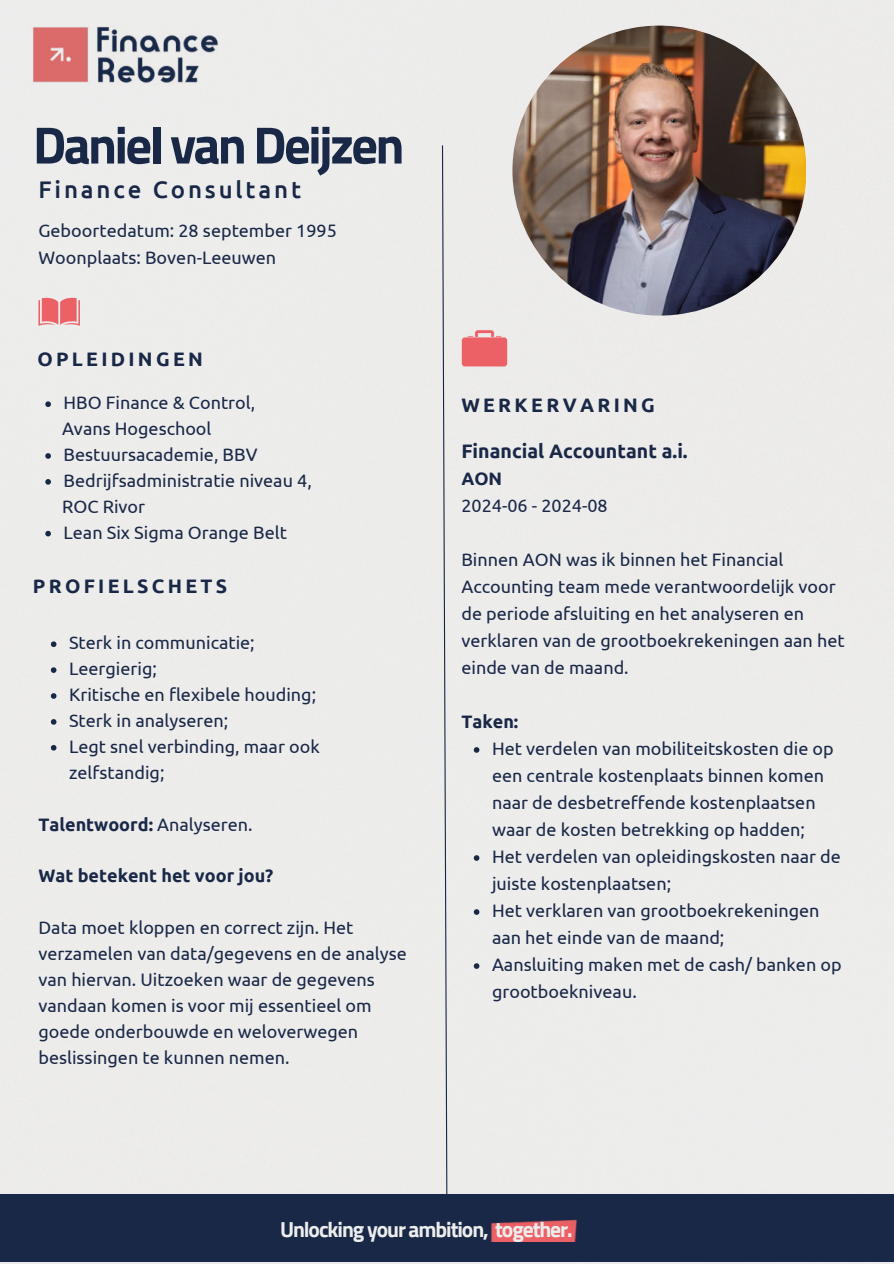
<style>
.page{position:relative;width:894px;height:1264px;background:#fff}
.page>*{position:absolute;margin:0;border:0;box-sizing:border-box;transform-origin:0 0}
.t1{font:700 52.5px "Cairo";letter-spacing:-.05em;color:#192847}
.t2{font:500 24px "Ubuntu";letter-spacing:.12em;color:#192847}
.t3{font:700 21.6px "Cairo";letter-spacing:-.05em;color:#ededed}
.t4{font:700 19.5px "Ubuntu";letter-spacing:.17em;color:#192847}
.t5{font:700 19.5px "Ubuntu";color:#192847}
.t6{font:18px/25.8px "Ubuntu";color:#192847}
.t7{font:700 18px "Ubuntu";color:#192847}
.s1{font-weight:400}
</style>
<div class="page">
<div style="left:0;top:0;width:893px;height:1263px;background:#edeceb"></div>
<svg style="left:441px;top:144px;width:7px;height:1050px;background:#caccd0"></svg>
<div style="left:0;top:1194px;width:893px;height:67px;background:#192847"></div>
<img style="left:491px;top:1219px;width:86px;height:22px">
<img style="left:19px;top:12px;width:215px;height:85px">
<img style="left:512px;top:26px;width:293px;height:289px;border-radius:50%">
<svg style="left:45px;top:401px;width:6px;height:6px"></svg>
<svg style="left:45px;top:453px;width:6px;height:6px"></svg>
<svg style="left:45px;top:479px;width:6px;height:5px"></svg>
<svg style="left:45px;top:531px;width:6px;height:5px"></svg>
<svg style="left:461px;top:330px;width:46px;height:37px;background:#eb7a7e"></svg>
<svg style="left:38px;top:296px;width:42px;height:30px"></svg>
<svg style="left:473px;top:747px;width:6px;height:5px"></svg>
<svg style="left:473px;top:855px;width:6px;height:5px"></svg>
<svg style="left:473px;top:909px;width:6px;height:5px"></svg>
<svg style="left:473px;top:963px;width:6px;height:5px"></svg>
<svg style="left:51px;top:641px;width:5px;height:6px"></svg>
<svg style="left:51px;top:667px;width:5px;height:6px"></svg>
<svg style="left:51px;top:693px;width:5px;height:5px"></svg>
<svg style="left:51px;top:719px;width:5px;height:5px"></svg>
<svg style="left:51px;top:745px;width:5px;height:5px"></svg>
<h1 class="t1" style="left:33px;top:115px;width:373px">Daniel van Deijzen</h1>
<h2 class="t2" style="left:38px;top:174px;width:264px">Finance Consultant</h2>
<p class="t6" style="left:38px;top:217px;width:300px;line-height:27px">Geboortedatum: 28 september 1995<br>Woonplaats: Boven-Leeuwen</p>
<p class="t4" style="left:37px;top:347px;width:167px">OPLEIDINGEN</p>
<p class="t6" style="left:62px;top:389px;width:251px">HBO Finance &amp; Control,<br>Avans Hogeschool<br>Bestuursacademie, BBV<br>Bedrijfsadministratie niveau 4,<br>ROC Rivor<br>Lean Six Sigma Orange Belt</p>
<p class="t4" style="left:33px;top:574px;width:196px">PROFIELSCHETS</p>
<p class="t6" style="left:69px;top:629px;width:252px">Sterk in communicatie;<br>Leergierig;<br>Kritische en flexibele houding;<br>Sterk in analyseren;<br>Legt snel verbinding, maar ook zelfstandig;</p>
<p class="t7" style="left:38px;top:813px;width:216px">Talentwoord: <span class="s1">Analyseren.</span></p>
<p class="t7" style="left:38px;top:865px;width:236px">Wat betekent het voor jou?</p>
<p class="t6" style="left:38px;top:914px;width:370px">Data moet kloppen en correct zijn. Het verzamelen van data/gegevens en de analyse van hiervan. Uitzoeken waar de gegevens vandaan komen is voor mij essentieel om goede onderbouwde en weloverwegen beslissingen te kunnen nemen.</p>
<p class="t4" style="left:461px;top:393px;width:195px">WERKERVARING</p>
<p class="t5" style="left:461px;top:439px;width:228px">Financial Accountant a.i.</p>
<p class="t7" style="left:461px;top:467px;width:42px">AON</p>
<p class="t6" style="left:461px;top:492px;width:148px">2024-06 - 2024-08</p>
<p class="t6" style="left:461px;top:545px;width:385px;line-height:27px">Binnen AON was ik binnen het Financial Accounting team mede verantwoordelijk voor de periode afsluiting en het analyseren en verklaren van de grootboekrekeningen aan het einde van de maand.</p>
<p class="t7" style="left:461px;top:710px;width:58px">Taken:</p>
<p class="t6" style="left:492px;top:734px;width:351px;line-height:27px">Het verdelen van mobiliteitskosten die op een centrale kostenplaats binnen komen naar de desbetreffende kostenplaatsen waar de kosten betrekking op hadden;<br>Het verdelen van opleidingskosten naar de juiste kostenplaatsen;<br>Het verklaren van grootboekrekeningen aan het einde van de maand;<br>Aansluiting maken met de cash/ banken op grootboekniveau.</p>
<p class="t3" style="left:280px;top:1216px;width:294px">Unlocking your ambition, together.</p>
</div>
